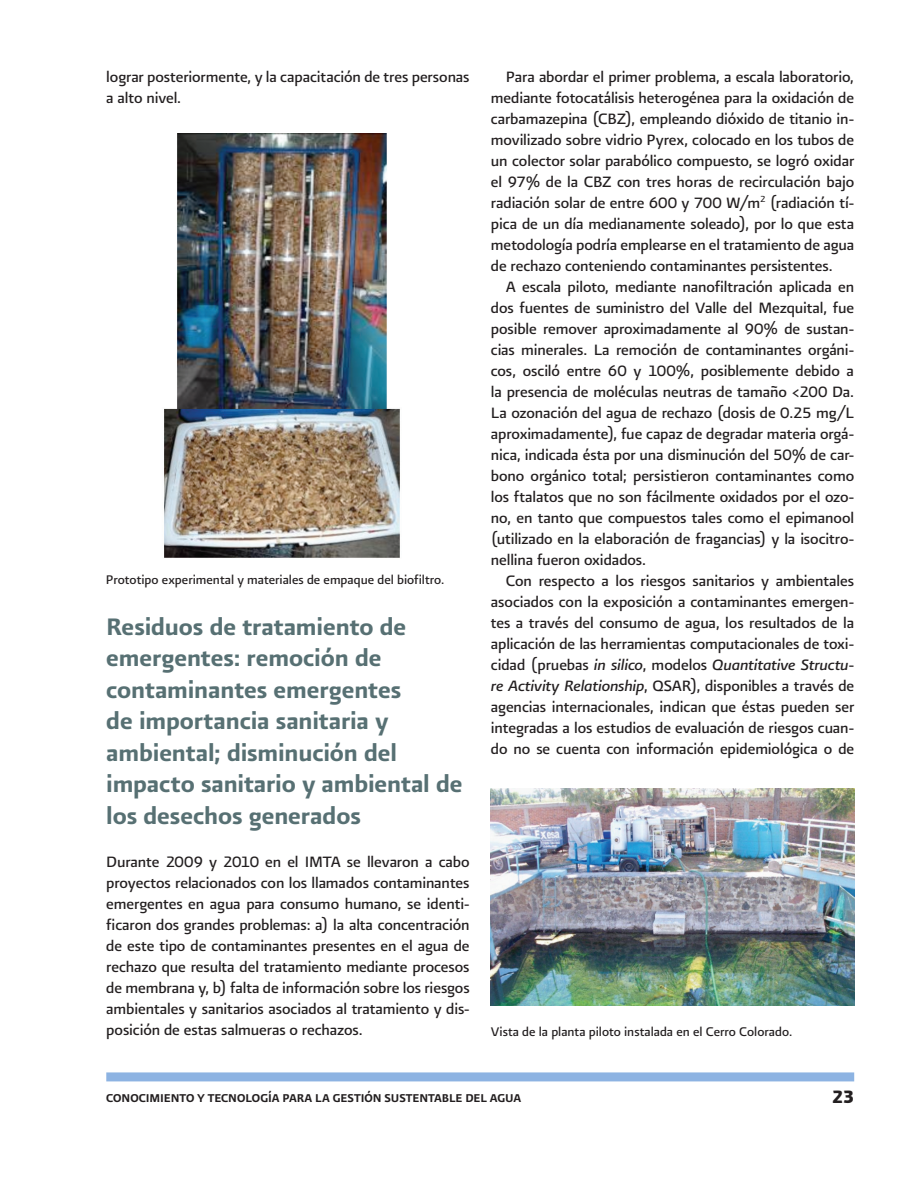
<style>
.page{position:relative;width:918px;height:1188px;background:#fff}
.page>*{position:absolute;margin:0;border:0;box-sizing:border-box;transform-origin:0 0}
.SubtituloA{font:28.5px/31.5px "Presidencia Firme";letter-spacing:-.005em;color:#577073}
.t1{font:21px "Presidencia Fuerte";color:#231f20}
.Parrafo{font:18px/21px "Presidencia Base";letter-spacing:-.005em;color:#231f20;text-align:justify}
._1er_parrafo{font:18px/21px "Presidencia Base";letter-spacing:-.005em;color:#231f20;text-align:justify}
.pie_ilus{font:15px "Presidencia Base";color:#231f20}
.t2{font:13.5px "Presidencia Firme";letter-spacing:-.005em;color:#231f20}
.s1{font-style:italic}
</style>
<div class="page">
<div style="left:106px;top:1072px;width:748px;height:9px;background:#8db3e2"></div>
<img style="left:491px;top:789px;width:363px;height:216px">
<img style="left:164px;top:134px;width:236px;height:424px">
<p class="Parrafo" style="left:106px;top:66px;width:365px">lograr posteriormente, y la capacitación de tres personas a alto nivel.</p>
<p class="pie_ilus" style="left:106px;top:571px;width:340px">Prototipo experimental y materiales de empaque del biofiltro.</p>
<p class="SubtituloA" style="left:106px;top:610px;width:358px">Residuos de tratamiento de emergentes: remoción de contaminantes emergentes<br>de importancia sanitaria y ambiental; disminución del impacto sanitario y ambiental de los desechos generados</p>
<p class="_1er_parrafo" style="left:106px;top:851px;width:365px">Durante 2009 y 2010 en el IMTA se llevaron a cabo proyectos relacionados con los llamados contaminantes emergentes en agua para consumo humano, se identi&shy;ficaron dos grandes problemas: a) la alta concentración de este tipo de contaminantes presentes en el agua de rechazo que resulta del tratamiento mediante procesos de membrana y, b) falta de información sobre los riesgos ambientales y sanitarios asociados al tratamiento y dis&shy;posición de estas salmueras o rechazos.</p>
<p class="Parrafo" style="left:491px;top:66px;width:365px;text-indent:15px">Para abordar el primer problema, a escala laboratorio, mediante fotocatálisis heterogénea para la oxidación de carbamazepina (CBZ), empleando dióxido de titanio in&shy;movilizado sobre vidrio Pyrex, colocado en los tubos de un colector solar parabólico compuesto, se logró oxidar el 97% de la CBZ con tres horas de recirculación bajo radiación solar de entre 600 y 700 W/m<sup>2</sup> (radiación tí&shy;pica de un día medianamente soleado), por lo que esta metodología podría emplearse en el tratamiento de agua de rechazo conteniendo contaminantes persistentes.</p>
<p class="Parrafo" style="left:491px;top:276px;width:365px;text-indent:15px">A escala piloto, mediante nanofiltración aplicada en dos fuentes de suministro del Valle del Mezquital, fue posible remover aproximadamente al 90% de sustan&shy;cias minerales. La remoción de contaminantes orgáni&shy;cos, osciló entre 60 y 100%, posiblemente debido a la presencia de moléculas neutras de tamaño &lt;200 Da.<br>La ozonación del agua de rechazo (dosis de 0.25 mg/L aproximadamente), fue capaz de degradar materia orgá&shy;nica, indicada ésta por una disminución del 50% de car&shy;bono orgánico total; persistieron contaminantes como los ftalatos que no son fácilmente oxidados por el ozo&shy;no, en tanto que compuestos tales como el epimanool (utilizado en la elaboración de fragancias) y la isocitro&shy;nellina fueron oxidados.</p>
<p class="Parrafo" style="left:491px;top:570px;width:365px;text-indent:15px">Con respecto a los riesgos sanitarios y ambientales asociados con la exposición a contaminantes emergen&shy;tes a través del consumo de agua, los resultados de la aplicación de las herramientas computacionales de toxi&shy;cidad (pruebas <span class="s1">in silico</span>, modelos <span class="s1">Quantitative Structu&shy;re Activity Relationship</span>, QSAR), disponibles a través de agencias internacionales, indican que éstas pueden ser integradas a los estudios de evaluación de riesgos cuan&shy;do no se cuenta con información epidemiológica o de</p>
<p class="pie_ilus" style="left:491px;top:1023px;width:303px">Vista de la planta piloto instalada en el Cerro Colorado.</p>
<p class="t2" style="left:106px;top:1090px;width:416px">CONOCIMIENTO Y TECNOLOGÍA PARA LA GESTIÓN SUSTENTABLE DEL AGUA</p>
<p class="t1" style="left:832px;top:1085px;width:24px">23</p>
</div>
